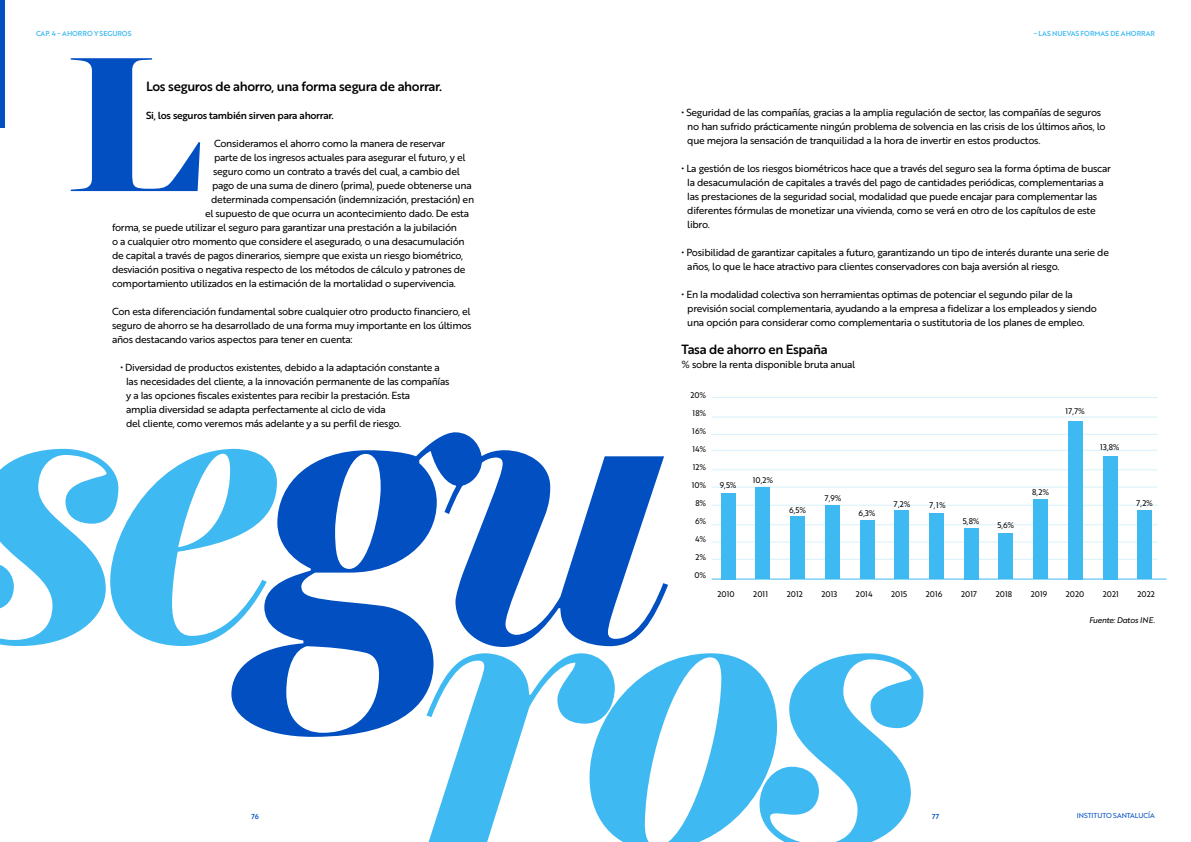
<style>
.page{position:relative;width:1191px;height:842px;background:#fff}
.page>*{position:absolute;margin:0;border:0;box-sizing:border-box;transform-origin:0 0}
.t1{font:13px "Brother 1816 Medium";letter-spacing:-.03em;color:#000}
.t2{font:10px/14px "Brother 1816 Regular";letter-spacing:-.03em;color:#000}
.t3{font:10px "Brother 1816 Medium";letter-spacing:-.03em;color:#000}
.t4{font:8px "Brother 1816 Regular";letter-spacing:.01em;color:#000}
.t5{font:8px "Brother 1816 Regular Italic";letter-spacing:-.03em;color:#000}
.t6{font:7px "Brother 1816 Medium";color:#3fb9f2}
.t7{font:7px "Brother 1816 Regular";color:#014fc1}
.t8{font:7px "Brother 1816 Medium";color:#014fc1}
</style>
<div class="page">
<svg style="left:231px;top:432px;width:437px;height:305px"></svg>
<svg style="left:0;top:449px;width:277px;height:197px;fill:#3fb9f2"></svg>
<svg style="left:426px;top:653px;width:497px;height:189px;fill:#3fb9f2"></svg>
<svg style="left:71px;top:58px;width:129px;height:133px"></svg>
<hr style="left:711px;top:559px;width:446px;height:1px;background:#d8f1fc">
<hr style="left:711px;top:524px;width:446px;height:1px;background:#d8f1fc">
<hr style="left:711px;top:469px;width:446px;height:1px;background:#d8f1fc">
<hr style="left:711px;top:417px;width:446px;height:1px;background:#d8f1fc">
<hr style="left:711px;top:542px;width:446px;height:1px;background:#d8f1fc">
<hr style="left:711px;top:487px;width:446px;height:1px;background:#d8f1fc">
<hr style="left:711px;top:434px;width:446px;height:1px;background:#d8f1fc">
<hr style="left:711px;top:505px;width:446px;height:1px;background:#d8f1fc">
<hr style="left:711px;top:450px;width:446px;height:1px;background:#d8f1fc">
<hr style="left:711px;top:397px;width:446px;height:1px;background:#d8f1fc">
<div style="left:721px;top:493px;width:14px;height:86px;background:#3fb9f2"></div>
<div style="left:756px;top:487px;width:14px;height:92px;background:#3fb9f2"></div>
<div style="left:790px;top:516px;width:14px;height:63px;background:#3fb9f2"></div>
<div style="left:825px;top:505px;width:14px;height:74px;background:#3fb9f2"></div>
<div style="left:860px;top:521px;width:14px;height:58px;background:#3fb9f2"></div>
<div style="left:894px;top:511px;width:14px;height:68px;background:#3fb9f2"></div>
<div style="left:1137px;top:511px;width:14px;height:68px;background:#3fb9f2"></div>
<div style="left:929px;top:513px;width:14px;height:66px;background:#3fb9f2"></div>
<div style="left:964px;top:528px;width:14px;height:51px;background:#3fb9f2"></div>
<div style="left:998px;top:533px;width:15px;height:46px;background:#3fb9f2"></div>
<div style="left:1033px;top:500px;width:14px;height:79px;background:#3fb9f2"></div>
<div style="left:1068px;top:421px;width:14px;height:158px;background:#3fb9f2"></div>
<div style="left:1103px;top:456px;width:14px;height:123px;background:#3fb9f2"></div>
<hr style="left:711px;top:579px;width:455px;height:1px;background:#3fb9f2">
<div style="left:0;top:0;width:5px;height:128px;background:#014fc1"></div>
<p class="t6" style="left:36px;top:28px;width:97px">CAP. 4 ~ AHORRO Y SEGUROS</p>
<h1 class="t1" style="left:146px;top:76px;width:297px">Los seguros de ahorro, una forma segura de ahorrar.</h1>
<p class="t3" style="left:146px;top:108px;width:189px">Si, los seguros también sirven para ahorrar.</p>
<p class="t2" style="left:214px;top:136px;width:233px">Consideramos el ahorro como la manera de reservar</p>
<p class="t2" style="left:214px;top:150px;width:253px">parte de los ingresos actuales para asegurar el futuro, y el</p>
<p class="t2" style="left:213px;top:164px;width:248px">seguro como un contrato a través del cual, a cambio del</p>
<p class="t2" style="left:212px;top:178px;width:261px">pago de una suma de dinero (prima), puede obtenerse una</p>
<p class="t2" style="left:211px;top:192px;width:265px">determinada compensación (indemnización, prestación) en</p>
<p class="t2" style="left:205px;top:206px;width:266px">el supuesto de que ocurra un acontecimiento dado. De esta</p>
<p class="t2" style="left:112px;top:220px;width:346px">forma, se puede utilizar el seguro para garantizar una prestación a la jubilación</p>
<p class="t2" style="left:112px;top:234px;width:354px">o a cualquier otro momento que considere el asegurado, o una desacumulación</p>
<p class="t2" style="left:112px;top:248px;width:353px">de capital a través de pagos dinerarios, siempre que exista un riesgo biométrico,</p>
<p class="t2" style="left:112px;top:262px;width:355px">desviación positiva o negativa respecto de los métodos de cálculo y patrones de</p>
<p class="t2" style="left:112px;top:276px;width:345px">comportamiento utilizados en la estimación de la mortalidad o supervivencia.</p>
<p class="t2" style="left:112px;top:304px;width:361px;text-align:justify">Con esta diferenciación fundamental sobre cualquier otro producto financiero, el seguro de ahorro se ha desarrollado de una forma muy importante en los últimos años destacando varios aspectos para tener en cuenta:</p>
<p class="t2" style="left:126px;top:360px;width:325px;text-indent:-6px">• Diversidad de productos existentes, debido a la adaptación constante a las necesidades del cliente, a la innovación permanente de las compañías y a las opciones fiscales existentes para recibir la prestación. Esta<br>amplia diversidad se adapta perfectamente al ciclo de vida<br>del cliente, como veremos más adelante y a su perfil de riesgo.</p>
<p class="t6" style="left:1033px;top:28px;width:123px">~ LAS NUEVAS FORMAS DE AHORRAR</p>
<p class="t2" style="left:687px;top:105px;width:420px;text-indent:-6px">• Seguridad de las compañías, gracias a la amplia regulación de sector, las compañías de seguros no han sufrido prácticamente ningún problema de solvencia en las crisis de los últimos años, lo que mejora la sensación de tranquilidad a la hora de invertir en estos productos.</p>
<p class="t2" style="left:687px;top:161px;width:425px;text-indent:-6px">• La gestión de los riesgos biométricos hace que a través del seguro sea la forma óptima de buscar la desacumulación de capitales a través del pago de cantidades periódicas, complementarias a las prestaciones de la seguridad social, modalidad que puede encajar para complementar las diferentes fórmulas de monetizar una vivienda, como se verá en otro de los capítulos de este libro.</p>
<p class="t2" style="left:687px;top:245px;width:423px;text-indent:-6px">• Posibilidad de garantizar capitales a futuro, garantizando un tipo de interés durante una serie de años, lo que le hace atractivo para clientes conservadores con baja aversión al riesgo.</p>
<p class="t2" style="left:687px;top:287px;width:411px;text-indent:-6px">• En la modalidad colectiva son herramientas optimas de potenciar el segundo pilar de la previsión social complementaria, ayudando a la empresa a fidelizar a los empleados y siendo una opción para considerar como complementaria o sustitutoria de los planes de empleo.</p>
<h1 class="t1" style="left:681px;top:339px;width:147px">Tasa de ahorro en España</h1>
<p class="t2" style="left:681px;top:357px;width:175px">% sobre la renta disponible bruta anual</p>
<p class="t4" style="left:690px;top:389px;width:17px">20%</p>
<p class="t4" style="left:692px;top:407px;width:15px">18%</p>
<p class="t4" style="left:692px;top:425px;width:15px">16%</p>
<p class="t4" style="left:692px;top:443px;width:15px">14%</p>
<p class="t4" style="left:693px;top:461px;width:15px">12%</p>
<p class="t4" style="left:691px;top:479px;width:16px">10%</p>
<p class="t4" style="left:695px;top:497px;width:12px">8%</p>
<p class="t4" style="left:695px;top:515px;width:13px">6%</p>
<p class="t4" style="left:695px;top:533px;width:12px">4%</p>
<p class="t4" style="left:695px;top:551px;width:12px">2%</p>
<p class="t4" style="left:694px;top:569px;width:13px">0%</p>
<p class="t4" style="left:720px;top:479px;width:18px">9,5%</p>
<p class="t4" style="left:752px;top:474px;width:22px">10,2%</p>
<p class="t4" style="left:789px;top:504px;width:18px">6,5%</p>
<p class="t4" style="left:825px;top:492px;width:18px">7,9%</p>
<p class="t4" style="left:858px;top:507px;width:18px">6,3%</p>
<p class="t4" style="left:1032px;top:486px;width:18px">8,2%</p>
<p class="t4" style="left:1065px;top:405px;width:21px">17,7%</p>
<p class="t4" style="left:1100px;top:441px;width:21px">13,8%</p>
<p class="t4" style="left:894px;top:498px;width:18px">7,2%</p>
<p class="t4" style="left:929px;top:500px;width:18px">7,1%</p>
<p class="t4" style="left:1136px;top:497px;width:18px">7,2%</p>
<p class="t4" style="left:962px;top:515px;width:18px">5,8%</p>
<p class="t4" style="left:997px;top:519px;width:18px">5,6%</p>
<p class="t4" style="left:717px;top:588px;width:19px">2010</p>
<p class="t4" style="left:753px;top:588px;width:16px">2011</p>
<p class="t4" style="left:786px;top:588px;width:18px">2012</p>
<p class="t4" style="left:821px;top:588px;width:17px">2013</p>
<p class="t4" style="left:856px;top:588px;width:18px">2014</p>
<p class="t4" style="left:891px;top:588px;width:18px">2015</p>
<p class="t4" style="left:925px;top:588px;width:18px">2016</p>
<p class="t4" style="left:961px;top:588px;width:18px">2017</p>
<p class="t4" style="left:995px;top:588px;width:18px">2018</p>
<p class="t4" style="left:1030px;top:588px;width:18px">2019</p>
<p class="t4" style="left:1065px;top:588px;width:20px">2020</p>
<p class="t4" style="left:1102px;top:588px;width:18px">2021</p>
<p class="t4" style="left:1137px;top:588px;width:19px">2022</p>
<p class="t5" style="left:1089px;top:614px;width:67px">Fuente: Datos INE.</p>
<p class="t8" style="left:251px;top:811px;width:9px">76</p>
<p class="t8" style="left:932px;top:811px;width:9px">77</p>
<p class="t7" style="left:1076px;top:811px;width:80px">INSTITUTO SANTALUCÍA</p>
</div>
